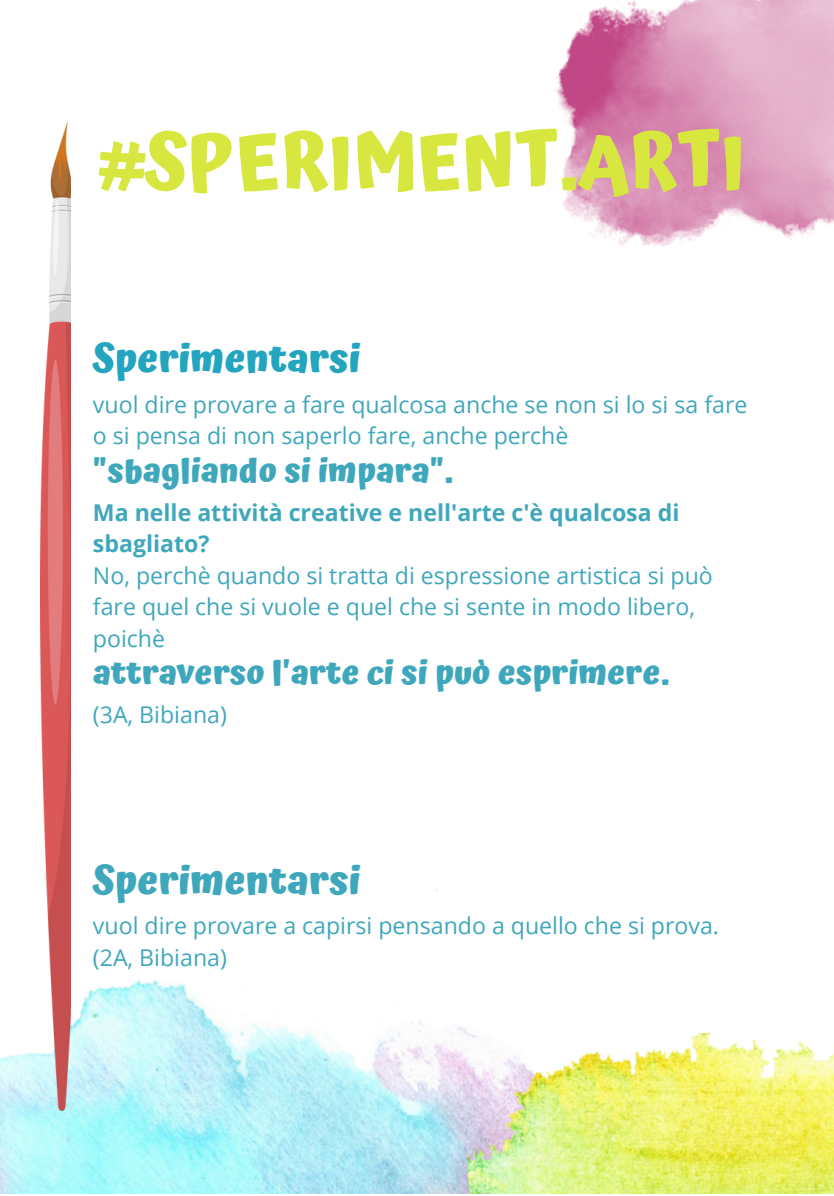
<style>
.page{position:relative;width:834px;height:1196px;background:#fff}
.page>*{position:absolute;margin:0;border:0;box-sizing:border-box;transform-origin:0 0}
.t1{font:700 75px "Atma";color:#d8e640}
.t2{font:700 39px "Atma";color:#24a5bf}
.t3{font:700 39px "Atma";color:#3fa7bc}
.t4{font:700 33.2px "Atma";color:#3fa7bc}
.t5{font:23.2px/31.4px "Open Sans";color:#3fa7bc}
.t6{font:700 23.2px/31.4px "Open Sans";color:#3fa7bc}
</style>
<div class="page">
<img style="left:0;top:736px;width:461px;height:457px">
<img style="left:461px;top:1027px;width:373px;height:166px">
<img style="left:555px;top:0;width:279px;height:247px">
<img style="left:40px;top:122px;width:30px;height:988px">
<h1 class="t1" style="left:98px;top:118px;width:649px">#SPERIMENT.ARTI</h1>
<h2 class="t2" style="left:93px;top:336px;width:269px">Sperimentarsi</h2>
<p class="t5" style="left:93px;top:388px;width:656px">vuol dire provare a fare qualcosa anche se non si lo si sa fare o si pensa di non saperlo fare, anche perchè</p>
<h3 class="t4" style="left:93px;top:451px;width:362px">"sbagliando si impara".</h3>
<p class="t6" style="left:93px;top:496px;width:588px">Ma nelle attività creative e nell'arte c'è qualcosa di sbagliato?</p>
<p class="t5" style="left:93px;top:559px;width:621px">No, perchè quando si tratta di espressione artistica si può fare quel che si vuole e quel che si sente in modo libero, poichè</p>
<h3 class="t4" style="left:93px;top:653px;width:578px">attraverso l'arte ci si può esprimere.</h3>
<p class="t5" style="left:93px;top:698px;width:135px">(3A, Bibiana)</p>
<h2 class="t3" style="left:93px;top:857px;width:269px">Sperimentarsi</h2>
<p class="t5" style="left:93px;top:909px;width:627px">vuol dire provare a capirsi pensando a quello che si prova. (2A, Bibiana)</p>
</div>
